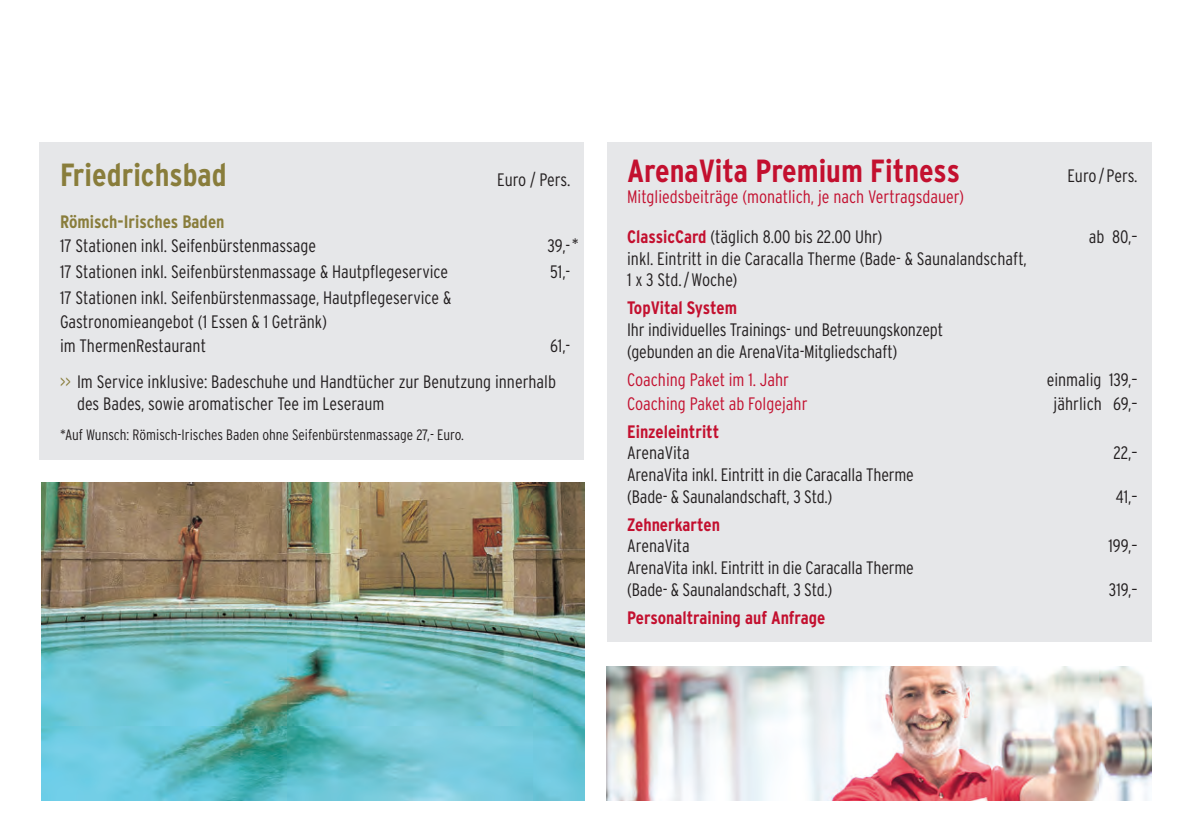
<style>
.page{position:relative;width:1191px;height:840px;background:#fff}
.page>*{position:absolute;margin:0;border:0;box-sizing:border-box;transform-origin:0 0}
.t1{font:700 condensed 32px "Interstate";color:#c3102f}
.t2{font:700 condensed 32px "Interstate";color:#897d3b}
.t3{font:300 condensed 18px/21.6px "Interstate";letter-spacing:-.005em;color:#231f20}
.t4{font:300 condensed 18px "Interstate";color:#c3102f}
.t5{font:700 condensed 18px "Interstate";color:#c3102f}
.t6{font:700 condensed 18px "Interstate";color:#897d3b}
.t7{font:300 condensed 15px "Interstate";color:#231f20}
.s1{color:#897d3b}
.s2{font-weight:700;color:#c3102f}
</style>
<div class="page">
<div style="left:40px;top:142px;width:544px;height:317px;background:#e6e7e9"></div>
<div style="left:607px;top:142px;width:544px;height:499px;background:#e6e7e9"></div>
<img style="left:41px;top:482px;width:543px;height:317px">
<img style="left:607px;top:666px;width:544px;height:133px">
<p class="t2" style="left:60px;top:157px;width:168px">Friedrichsbad</p>
<p class="t3" style="left:497px;top:169px;width:75px">Euro / Pers.</p>
<p class="t6" style="left:60px;top:211px;width:166px">Römisch-Irisches Baden</p>
<p class="t3" style="left:60px;top:234px;width:258px">17 Stationen inkl. Seifenbürstenmassage</p>
<p class="t3" style="left:547px;top:234px;width:33px">39,-*</p>
<p class="t3" style="left:60px;top:260px;width:390px">17 Stationen inkl. Seifenbürstenmassage &amp; Hautpflegeservice</p>
<p class="t3" style="left:550px;top:260px;width:22px">51,-</p>
<p class="t3" style="left:60px;top:286px;width:393px">17 Stationen inkl. Seifenbürstenmassage, Hautpflegeservice &amp;</p>
<p class="t3" style="left:60px;top:310px;width:268px">Gastronomieangebot (1 Essen &amp; 1 Getränk)</p>
<p class="t3" style="left:60px;top:334px;width:147px">im ThermenRestaurant</p>
<p class="t3" style="left:550px;top:334px;width:22px">61,-</p>
<p class="t3" style="left:77px;top:370px;width:480px;text-indent:-17px"><span class="s1">&gt;&gt;</span> Im Service inklusive: Badeschuhe und Handtücher zur Benutzung innerhalb des Bades, sowie aromatischer Tee im Leseraum</p>
<p class="t7" style="left:60px;top:425px;width:405px">*Auf Wunsch: Römisch-Irisches Baden ohne Seifenbürstenmassage 27,- Euro.</p>
<p class="t1" style="left:627px;top:153px;width:334px">ArenaVita Premium Fitness</p>
<p class="t3" style="left:1067px;top:164px;width:72px">Euro / Pers.</p>
<p class="t4" style="left:627px;top:187px;width:338px">Mitgliedsbeiträge (monatlich, je nach Vertragsdauer)</p>
<p class="t3" style="left:627px;top:226px;width:257px"><span class="s2">ClassicCard</span> (täglich 8.00 bis 22.00 Uhr)</p>
<p class="t3" style="left:1088px;top:226px;width:50px">ab 80,–</p>
<p class="t3" style="left:627px;top:247px;width:401px">inkl. Eintritt in die Caracalla Therme (Bade- &amp; Saunalandschaft,</p>
<p class="t3" style="left:627px;top:269px;width:112px">1 x 3 Std./Woche)</p>
<p class="t5" style="left:627px;top:298px;width:111px">TopVital System</p>
<p class="t3" style="left:627px;top:318px;width:317px">Ihr individuelles Trainings- und Betreuungskonzept</p>
<p class="t3" style="left:627px;top:340px;width:272px">(gebunden an die ArenaVita-Mitgliedschaft)</p>
<p class="t4" style="left:627px;top:369px;width:163px">Coaching Paket im 1. Jahr</p>
<p class="t3" style="left:1046px;top:368px;width:92px">einmalig 139,–</p>
<p class="t4" style="left:627px;top:393px;width:182px">Coaching Paket ab Folgejahr</p>
<p class="t3" style="left:1053px;top:392px;width:85px">jährlich 69,–</p>
<p class="t5" style="left:627px;top:421px;width:94px">Einzeleintritt</p>
<p class="t3" style="left:627px;top:442px;width:64px">ArenaVita</p>
<p class="t3" style="left:1113px;top:442px;width:26px">22,–</p>
<p class="t3" style="left:627px;top:463px;width:288px">ArenaVita inkl. Eintritt in die Caracalla Therme</p>
<p class="t3" style="left:627px;top:485px;width:207px">(Bade- &amp; Saunalandschaft, 3 Std.)</p>
<p class="t3" style="left:1116px;top:485px;width:23px">41,–</p>
<p class="t5" style="left:627px;top:514px;width:94px">Zehnerkarten</p>
<p class="t3" style="left:627px;top:534px;width:64px">ArenaVita</p>
<p class="t3" style="left:1108px;top:534px;width:31px">199,–</p>
<p class="t3" style="left:627px;top:556px;width:288px">ArenaVita inkl. Eintritt in die Caracalla Therme</p>
<p class="t3" style="left:627px;top:578px;width:207px">(Bade- &amp; Saunalandschaft, 3 Std.)</p>
<p class="t3" style="left:1108px;top:578px;width:30px">319,–</p>
<p class="t5" style="left:627px;top:606px;width:200px">Personaltraining auf Anfrage</p>
</div>
